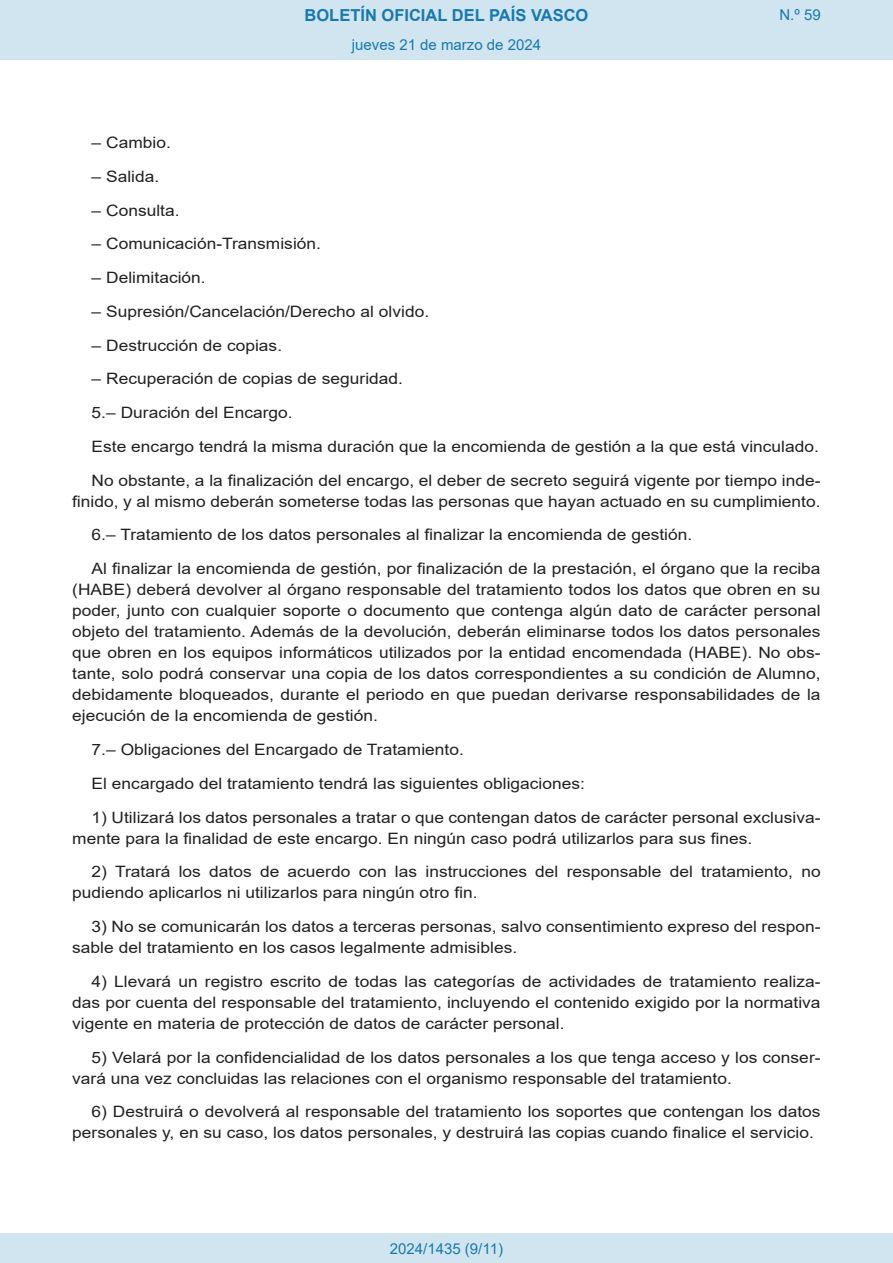
<style>
.page{position:relative;width:893px;height:1263px;background:#fff}
.page>*{position:absolute;margin:0;border:0;box-sizing:border-box;transform-origin:0 0}
.t1{font:700 16.5px "Arial";color:#1879ad}
.BOPVDetalle{font:15.6px/21px "Arial";color:#231f20;scale:1.11 1}
.Paginacion_Centro{font:15px "Arial";color:#1879ad}
</style>
<div class="page">
<div style="left:0;top:0;width:893px;height:60px;background:#d0e5f0"></div>
<div style="left:0;top:1233px;width:893px;height:30px;background:#d0e5f0"></div>
<p class="t1" style="left:305px;top:3px;width:285px">BOLETÍN OFICIAL DEL PAÍS VASCO</p>
<p class="Paginacion_Centro" style="left:352px;top:35px;width:191px">jueves 21 de marzo de 2024</p>
<p class="Paginacion_Centro" style="left:779px;top:5px;width:43px">N.º 59</p>
<p class="BOPVDetalle" style="left:92px;top:132px;width:73px">– Cambio.</p>
<p class="BOPVDetalle" style="left:92px;top:166px;width:62px">– Salida.</p>
<p class="BOPVDetalle" style="left:92px;top:200px;width:81px">– Consulta.</p>
<p class="BOPVDetalle" style="left:92px;top:233px;width:208px">– Comunicación-Transmisión.</p>
<p class="BOPVDetalle" style="left:92px;top:267px;width:104px">– Delimitación.</p>
<p class="BOPVDetalle" style="left:92px;top:301px;width:306px">– Supresión/Cancelación/Derecho al olvido.</p>
<p class="BOPVDetalle" style="left:92px;top:335px;width:173px">– Destrucción de copias.</p>
<p class="BOPVDetalle" style="left:92px;top:368px;width:282px">– Recuperación de copias de seguridad.</p>
<p class="BOPVDetalle" style="left:92px;top:402px;width:183px">5.– Duración del Encargo.</p>
<p class="BOPVDetalle" style="left:92px;top:436px;width:657px">Este encargo tendrá la misma duración que la encomienda de gestión a la que está vinculado.</p>
<p class="BOPVDetalle" style="left:72px;top:470px;width:676px;text-align:right">No obstante, a la finalización del encargo, el deber de secreto seguirá vigente por tiempo inde&shy;finido, y al mismo deberán someterse todas las personas que hayan actuado en su cumplimiento.</p>
<p class="BOPVDetalle" style="left:92px;top:524px;width:543px">6.– Tratamiento de los datos personales al finalizar la encomienda de gestión.</p>
<p class="BOPVDetalle" style="left:72px;top:558px;width:676px;text-align:justify;text-indent:19px">Al finalizar la encomienda de gestión, por finalización de la prestación, el órgano que la reciba (HABE) deberá devolver al órgano responsable del tratamiento todos los datos que obren en su poder, junto con cualquier soporte o documento que contenga algún dato de carácter personal objeto del tratamiento. Además de la devolución, deberán eliminarse todos los datos personales que obren en los equipos informáticos utilizados por la entidad encomendada (HABE). No obs&shy;tante, solo podrá conservar una copia de los datos correspondientes a su condición de Alumno, debidamente bloqueados, durante el periodo en que puedan derivarse responsabilidades de la ejecución de la encomienda de gestión.</p>
<p class="BOPVDetalle" style="left:92px;top:739px;width:337px">7.– Obligaciones del Encargado de Tratamiento.</p>
<p class="BOPVDetalle" style="left:92px;top:773px;width:446px">El encargado del tratamiento tendrá las siguientes obligaciones:</p>
<p class="BOPVDetalle" style="left:72px;top:806px;width:676px;text-indent:19px">1) Utilizará los datos personales a tratar o que contengan datos de carácter personal exclusiva&shy;mente para la finalidad de este encargo. En ningún caso podrá utilizarlos para sus fines.</p>
<p class="BOPVDetalle" style="left:72px;top:861px;width:676px;text-indent:19px">2) Tratará los datos de acuerdo con las instrucciones del responsable del tratamiento, no pudiendo aplicarlos ni utilizarlos para ningún otro fin.</p>
<p class="BOPVDetalle" style="left:72px;top:916px;width:676px;text-indent:19px">3) No se comunicarán los datos a terceras personas, salvo consentimiento expreso del respon&shy;sable del tratamiento en los casos legalmente admisibles.</p>
<p class="BOPVDetalle" style="left:72px;top:971px;width:676px;text-align:justify;text-indent:19px">4) Llevará un registro escrito de todas las categorías de actividades de tratamiento realiza&shy;das por cuenta del responsable del tratamiento, incluyendo el contenido exigido por la normativa vigente en materia de protección de datos de carácter personal.</p>
<p class="BOPVDetalle" style="left:72px;top:1046px;width:676px;text-indent:19px">5) Velará por la confidencialidad de los datos personales a los que tenga acceso y los conser&shy;vará una vez concluidas las relaciones con el organismo responsable del tratamiento.</p>
<p class="BOPVDetalle" style="left:72px;top:1101px;width:676px;text-indent:19px">6) Destruirá o devolverá al responsable del tratamiento los soportes que contengan los datos personales y, en su caso, los datos personales, y destruirá las copias cuando finalice el servicio.</p>
<p class="Paginacion_Centro" style="left:390px;top:1238px;width:115px">2024/1435 (9/11)</p>
</div>
